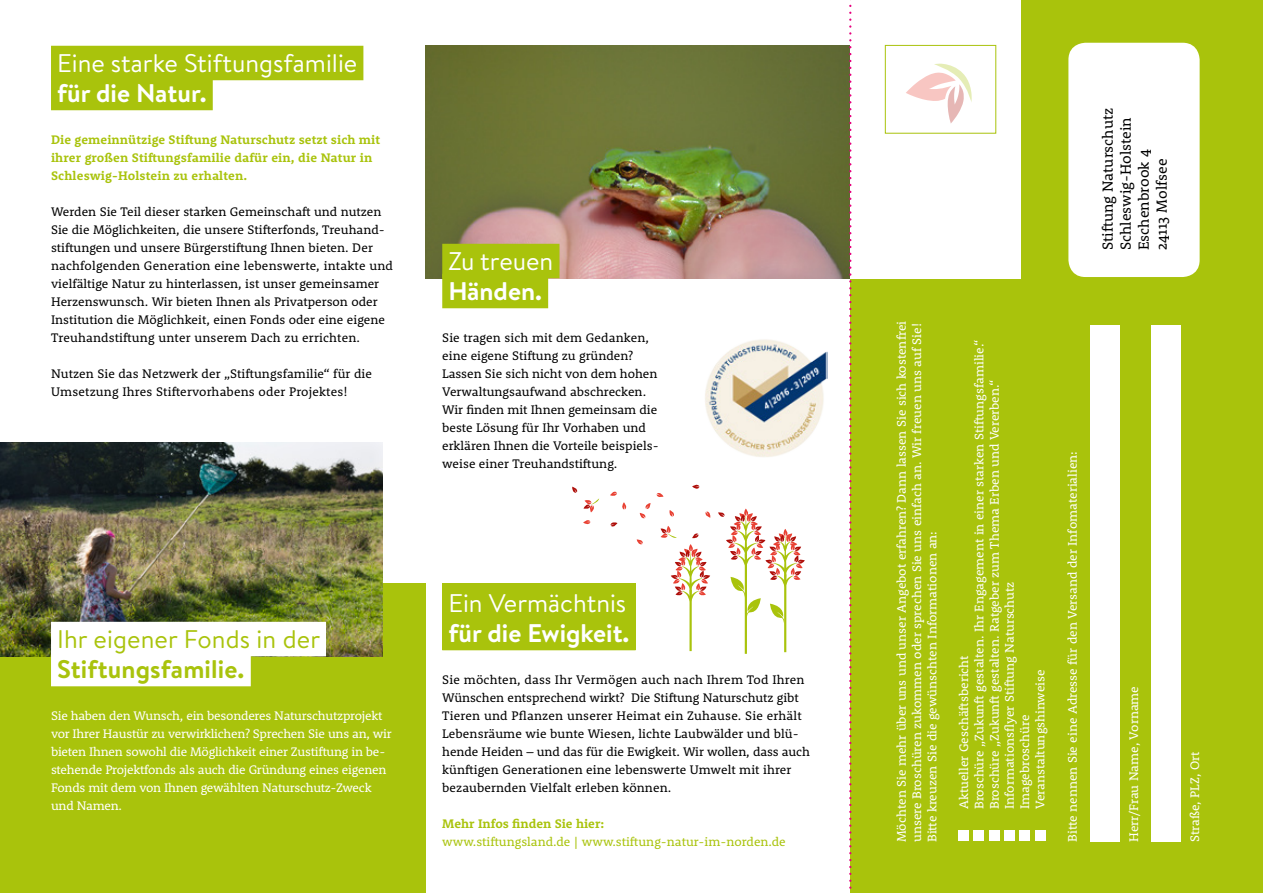
<style>
.page{position:relative;width:1263px;height:893px;background:#fff}
.page>*{position:absolute;margin:0;border:0;box-sizing:border-box;transform-origin:0 0}
.t1{font:25.5px "Brandon Text";color:#fff}
.t2{font:700 25.5px "Brandon Text";color:#fff}
.t3{font:25.5px "Brandon Text";letter-spacing:.005em;color:#a9c30c}
.t4{font:700 25.5px "Brandon Text";letter-spacing:.005em;color:#a9c30c}
.t5{font:15px/18px "Rooney";color:#000}
.t6{font:12.75px/18px "Rooney";color:#000}
.t7{font:12.75px/15.3px "Rooney";color:#fff}
.t8{font:12.75px/18px "Rooney";letter-spacing:-.02em;color:#fff}
.t9{font:700 12.75px/18px "Rooney";letter-spacing:.005em;color:#a9c30c}
.t10{font:12.75px "Rooney";color:#a9c30c}
</style>
<div class="page">
<div style="left:442px;top:584px;width:193px;height:66px;background:#a9c30c"></div>
<div style="left:0;top:584px;width:425px;height:309px;background:#a9c30c"></div>
<img style="left:0;top:443px;width:383px;height:213px">
<div style="left:51px;top:622px;width:275px;height:34px;background:#fff"></div>
<div style="left:51px;top:652px;width:200px;height:34px;background:#fff"></div>
<div style="left:51px;top:46px;width:312px;height:34px;background:#a9c30c"></div>
<div style="left:51px;top:76px;width:162px;height:34px;background:#a9c30c"></div>
<img style="left:425px;top:46px;width:424px;height:232px">
<div style="left:442px;top:616px;width:194px;height:34px;background:#a9c30c"></div>
<div style="left:442px;top:244px;width:117px;height:34px;background:#a9c30c"></div>
<div style="left:442px;top:274px;width:106px;height:34px;background:#a9c30c"></div>
<svg style="left:692px;top:484px;width:7px;height:5px"></svg>
<svg style="left:669px;top:510px;width:5px;height:7px"></svg>
<svg style="left:637px;top:539px;width:6px;height:6px"></svg>
<svg style="left:610px;top:522px;width:7px;height:5px"></svg>
<svg style="left:583px;top:520px;width:7px;height:5px"></svg>
<hr style="left:689px;top:590px;width:3px;height:61px;background:#a9c30c">
<hr style="left:745px;top:554px;width:2px;height:100px;background:#a9c30c">
<hr style="left:784px;top:574px;width:2px;height:78px;background:#a9c30c">
<svg style="left:718px;top:509px;width:87px;height:117px"></svg>
<svg style="left:705px;top:511px;width:5px;height:7px"></svg>
<svg style="left:610px;top:491px;width:17px;height:19px"></svg>
<svg style="left:640px;top:493px;width:23px;height:26px"></svg>
<svg style="left:661px;top:526px;width:49px;height:76px"></svg>
<svg style="left:572px;top:487px;width:27px;height:25px"></svg>
<img style="left:705px;top:339px;width:122px;height:118px">
<div style="left:850px;top:0;width:413px;height:893px;background:#a9c30c"></div>
<div style="left:850px;top:0;width:171px;height:278px;background:#fff"></div>
<div style="left:1068px;top:43px;width:131px;height:234px;background:#fff;border-radius:17px"></div>
<div style="left:1035px;top:830px;width:11px;height:11px;background:#fff"></div>
<div style="left:1019px;top:830px;width:11px;height:11px;background:#fff"></div>
<div style="left:1004px;top:830px;width:11px;height:11px;background:#fff"></div>
<div style="left:989px;top:830px;width:11px;height:11px;background:#fff"></div>
<div style="left:973px;top:830px;width:11px;height:11px;background:#fff"></div>
<div style="left:958px;top:830px;width:11px;height:11px;background:#fff"></div>
<div style="left:1090px;top:325px;width:30px;height:517px;background:#fff"></div>
<div style="left:1151px;top:325px;width:29px;height:517px;background:#fff"></div>
<div style="left:885px;top:45px;width:111px;height:89px;border:1px solid #a9c30c"></div>
<svg style="left:906px;top:64px;width:66px;height:59px"></svg>
<svg style="left:849px;top:0;width:2px;height:889px"></svg>
<h1 class="t1" style="left:57px;top:46px;width:302px">Eine starke Stiftungsfamilie</h1>
<h1 class="t2" style="left:57px;top:75px;width:151px">für die Natur.</h1>
<p class="t9" style="left:51px;top:130px;width:331px">Die gemeinnützige Stiftung Naturschutz setzt sich mit ihrer großen Stiftungsfamilie dafür ein, die Natur in<br>Schleswig-Holstein zu erhalten.</p>
<p class="t6" style="left:51px;top:202px;width:343px">Werden Sie Teil dieser starken Gemeinschaft und nutzen Sie die Möglichkeiten, die unsere Stifterfonds, Treuhand&shy;stiftungen und unsere Bürgerstiftung Ihnen bieten. Der nachfolgenden Generation eine lebenswerte, intakte und vielfältige Natur zu hinterlassen, ist unser gemeinsamer Herzenswunsch. Wir bieten Ihnen als Privatperson oder Institution die Möglichkeit, einen Fonds oder eine eigene Treuhandstiftung unter unserem Dach zu errichten.</p>
<p class="t6" style="left:51px;top:364px;width:322px">Nutzen Sie das Netzwerk der „Stiftungsfamilie“ für die<br>Umsetzung Ihres Stiftervorhabens oder Projektes!</p>
<h1 class="t3" style="left:57px;top:622px;width:264px">Ihr eigener Fonds in der</h1>
<h1 class="t4" style="left:57px;top:651px;width:189px">Stiftungsfamilie.</h1>
<p class="t8" style="left:51px;top:706px;width:342px">Sie haben den Wunsch, ein besonderes Naturschutzprojekt vor Ihrer Haustür zu verwirklichen? Sprechen Sie uns an, wir bieten Ihnen sowohl die Möglichkeit einer Zustiftung in be&shy;stehende Projektfonds als auch die Gründung eines eigenen Fonds mit dem von Ihnen gewählten Naturschutz-Zweck und Namen.</p>
<h1 class="t1" style="left:448px;top:244px;width:106px">Zu treuen</h1>
<h1 class="t2" style="left:448px;top:273px;width:95px">Händen.</h1>
<p class="t6" style="left:442px;top:328px;width:218px">Sie tragen sich mit dem Gedanken, eine eigene Stiftung zu gründen?<br>Lassen Sie sich nicht von dem hohen Verwaltungsaufwand abschrecken.<br>Wir finden mit Ihnen gemeinsam die beste Lösung für Ihr Vorhaben und erklären Ihnen die Vorteile beispiels&shy;weise einer Treuhandstiftung.</p>
<h1 class="t1" style="left:448px;top:586px;width:179px">Ein Vermächtnis</h1>
<h1 class="t2" style="left:448px;top:615px;width:183px">für die Ewigkeit.</h1>
<p class="t6" style="left:442px;top:670px;width:369px">Sie möchten, dass Ihr Vermögen auch nach Ihrem Tod Ihren Wünschen entsprechend wirkt? Die Stiftung Naturschutz gibt Tieren und Pflanzen unserer Heimat ein Zuhause. Sie erhält Lebensräume wie bunte Wiesen, lichte Laubwälder und blü&shy;hende Heiden – und das für die Ewigkeit. Wir wollen, dass auch künftigen Generationen eine lebenswerte Umwelt mit ihrer bezaubernden Vielfalt erleben können.</p>
<p class="t9" style="left:442px;top:814px;width:163px">Mehr Infos finden Sie hier:</p>
<p class="t10" style="left:442px;top:833px;width:345px">www.stiftungsland.de | www.stiftung-natur-im-norden.de</p>
<p class="t5" style="left:1098px;top:250px;width:144px;rotate:-90deg">Stiftung Naturschutz<br>Schleswig-Holstein<br>Eschenbrook 4<br>24113 Molfsee</p>
<p class="t7" style="left:893px;top:842px;width:523px;rotate:-90deg">Möchten Sie mehr über uns und unser Angebot erfahren? Dann lassen Sie sich kostenfrei unsere Broschüren zukommen oder sprechen Sie uns einfach an. Wir freuen uns auf Sie!<br>Bitte kreuzen Sie die gewünschten Informationen an:</p>
<p class="t7" style="left:956px;top:809px;width:471px;rotate:-90deg">Aktueller Geschäftsbericht<br>Broschüre „Zukunft gestalten. Ihr Engagement in einer starken Stiftungsfamilie.“ Broschüre „Zukunft gestalten. Ratgeber zum Thema Erben und Vererben.“ Informationsflyer Stiftung Naturschutz<br>Imagebroschüre<br>Veranstaltungshinweise</p>
<p class="t7" style="left:1064px;top:842px;width:392px;rotate:-90deg">Bitte nennen Sie eine Adresse für den Versand der Infomaterialien:</p>
<p class="t7" style="left:1125px;top:842px;width:157px;rotate:-90deg">Herr/Frau Name, Vorname</p>
<p class="t7" style="left:1187px;top:842px;width:92px;rotate:-90deg">Straße, PLZ, Ort</p>
</div>
